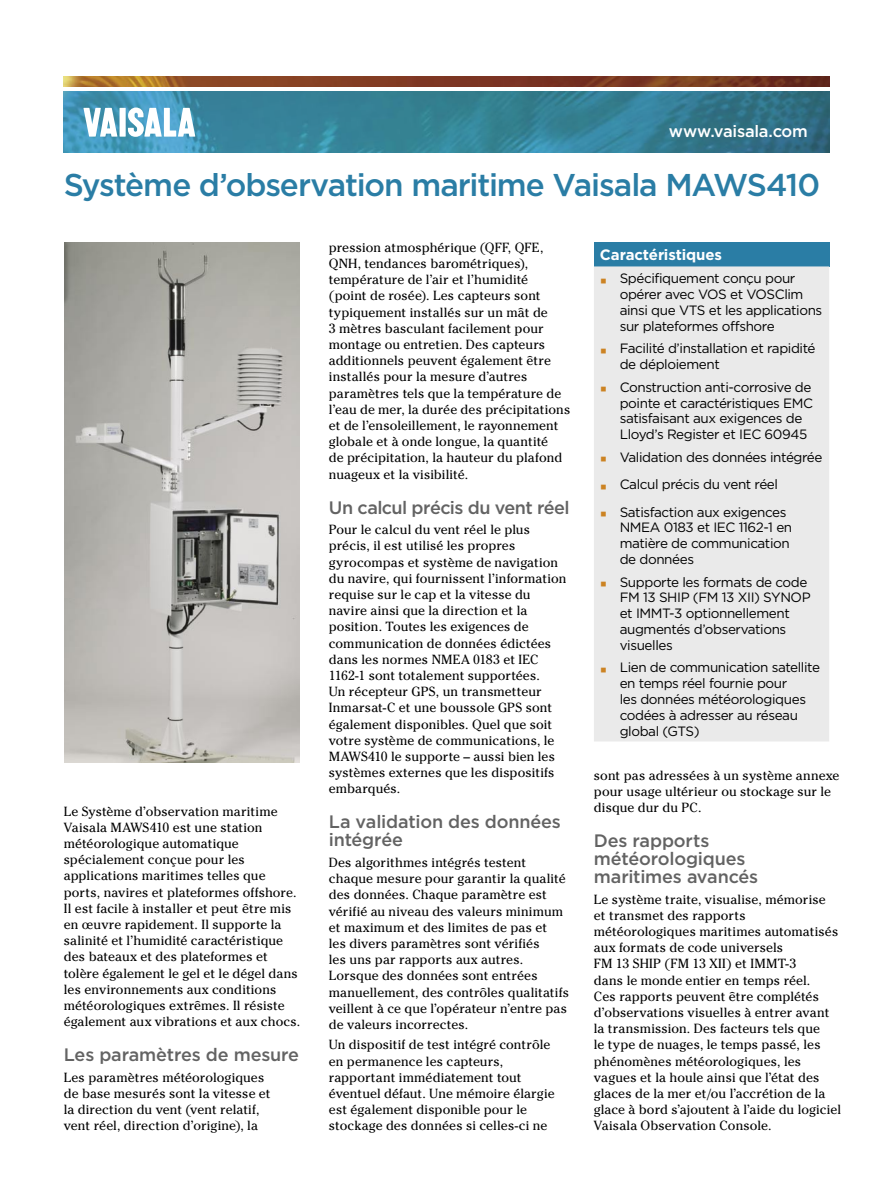
<style>
.page{position:relative;width:893px;height:1191px;background:#fff}
.page>*{position:absolute;margin:0;border:0;box-sizing:border-box;transform-origin:0 0}
.Datasheet_headline{font:500 31.5px "Gotham";letter-spacing:-.035em;color:#2a7da5}
.t1{font:21px "Arial";color:#cc8323}
.Subheadline{font:500 18px/18px "Gotham";letter-spacing:-.01em;color:#636363}
.Subheadline-2{font:500 18px "Gotham";letter-spacing:-.03em;color:#636363}
.Box_headline{font:500 16.5px "Gotham";letter-spacing:-.015em;color:#fff}
.Box_headline-2{font:700 15px "Gotham";letter-spacing:-.01em;color:#fff}
.Bullet_list_FR{font:13.5px/15.8px "Gotham";letter-spacing:-.03em;color:#000}
.Bodytext_FR{font:13.2px/16.2px "Cheltenham Std";letter-spacing:.005em;color:#000}
</style>
<div class="page">
<img style="left:64px;top:91px;width:765px;height:62px">
<img style="left:64px;top:77px;width:765px;height:9px">
<svg style="left:83px;top:108px;width:34px;height:29px"></svg>
<div style="left:120px;top:108px;width:6px;height:29px;background:#fff"></div>
<svg style="left:128px;top:107px;width:67px;height:30px"></svg>
<div style="left:594px;top:242px;width:235px;height:24px;background:#2a7da5"></div>
<div style="left:594px;top:266px;width:235px;height:475px;background:#eaeaea"></div>
<img style="left:64px;top:242px;width:235px;height:520px">
<p class="Box_headline" style="left:669px;top:120px;width:141px">www.vaisala.com</p>
<p class="Datasheet_headline" style="left:64px;top:165px;width:758px">Système d’observation maritime Vaisala MAWS410</p>
<p class="Bodytext_FR" style="left:64px;top:803px;width:238px">Le Système d’observation maritime Vaisala MAWS410 est une station météorologique automatique spécialement conçue pour les applications maritimes telles que ports, navires et plateformes offshore.<br>Il est facile à installer et peut être mis en œuvre rapidement. Il supporte la salinité et l’humidité caractéristique des bateaux et des plateformes et tolère également le gel et le dégel dans les environnements aux conditions météorologiques extrêmes. Il résiste également aux vibrations et aux chocs.</p>
<p class="Subheadline" style="left:64px;top:1045px;width:237px">Les paramètres de mesure</p>
<p class="Bodytext_FR" style="left:64px;top:1069px;width:208px">Les paramètres météorologiques de base mesurés sont la vitesse et la direction du vent (vent relatif, vent réel, direction d’origine), la</p>
<p class="Bodytext_FR" style="left:329px;top:239px;width:243px">pression atmosphérique (QFF, QFE, QNH, tendances barométriques), température de l’air et l’humidité<br>(point de rosée). Les capteurs sont typiquement installés sur un mât de<br>3 mètres basculant facilement pour montage ou entretien. Des capteurs additionnels peuvent également être installés pour la mesure d’autres paramètres tels que la température de l’eau de mer, la durée des précipitations et de l’ensoleillement, le rayonnement globale et à onde longue, la quantité<br>de précipitation, la hauteur du plafond nuageux et la visibilité.</p>
<p class="Subheadline-2" style="left:329px;top:495px;width:242px">Un calcul précis du vent réel</p>
<p class="Bodytext_FR" style="left:329px;top:521px;width:239px">Pour le calcul du vent réel le plus précis, il est utilisé les propres gyrocompas et système de navigation du navire, qui fournissent l’information requise sur le cap et la vitesse du navire ainsi que la direction et la position. Toutes les exigences de communication de données édictées dans les normes NMEA 0183 et IEC 1162-1 sont totalement supportées.<br>Un récepteur GPS, un transmetteur Inmarsat-C et une boussole GPS sont également disponibles. Quel que soit votre système de communications, le MAWS410 le supporte – aussi bien les systèmes externes que les dispositifs embarqués.</p>
<p class="Subheadline" style="left:329px;top:813px;width:234px">La validation des données intégrée</p>
<p class="Bodytext_FR" style="left:329px;top:854px;width:242px">Des algorithmes intégrés testent chaque mesure pour garantir la qualité des données. Chaque paramètre est vérifié au niveau des valeurs minimum et maximum et des limites de pas et<br>les divers paramètres sont vérifiés<br>les uns par rapports aux autres.<br>Lorsque des données sont entrées manuellement, des contrôles qualitatifs veillent à ce que l’opérateur n’entre pas de valeurs incorrectes.</p>
<p class="Bodytext_FR" style="left:329px;top:1036px;width:227px">Un dispositif de test intégré contrôle en permanence les capteurs, rapportant immédiatement tout éventuel défaut. Une mémoire élargie est également disponible pour le stockage des données si celles-ci ne</p>
<p class="Box_headline-2" style="left:600px;top:245px;width:124px">Caractéristiques</p>
<p class="t1" style="left:600px;top:267px;width:9px">▪</p>
<p class="Bullet_list_FR" style="left:620px;top:270px;width:204px">Spécifiquement conçu pour opérer avec VOS et VOSClim ainsi que VTS et les applications sur plateformes offshore</p>
<p class="t1" style="left:600px;top:337px;width:9px">▪</p>
<p class="Bullet_list_FR" style="left:620px;top:340px;width:197px">Facilité d’installation et rapidité de déploiement</p>
<p class="t1" style="left:600px;top:375px;width:9px">▪</p>
<p class="Bullet_list_FR" style="left:620px;top:379px;width:195px">Construction anti-corrosive de pointe et caractéristiques EMC satisfaisant aux exigences de<br>Lloyd’s Register et IEC 60945</p>
<p class="t1" style="left:600px;top:445px;width:9px">▪</p>
<p class="Bullet_list_FR" style="left:620px;top:449px;width:204px">Validation des données intégrée</p>
<p class="t1" style="left:600px;top:472px;width:9px">▪</p>
<p class="Bullet_list_FR" style="left:620px;top:476px;width:160px">Calcul précis du vent réel</p>
<p class="t1" style="left:600px;top:500px;width:9px">▪</p>
<p class="Bullet_list_FR" style="left:620px;top:503px;width:174px">Satisfaction aux exigences<br>NMEA 0183 et IEC 1162-1 en matière de communication de données</p>
<p class="t1" style="left:600px;top:570px;width:9px">▪</p>
<p class="Bullet_list_FR" style="left:620px;top:574px;width:192px">Supporte les formats de code<br>FM 13 SHIP (FM 13 XII) SYNOP et IMMT-3 optionnellement augmentés d’observations visuelles</p>
<p class="t1" style="left:600px;top:656px;width:9px">▪</p>
<p class="Bullet_list_FR" style="left:620px;top:659px;width:202px">Lien de communication satellite en temps réel fournie pour<br>les données météorologiques codées à adresser au réseau global (GTS)</p>
<p class="Bodytext_FR" style="left:594px;top:767px;width:247px">sont pas adressées à un système annexe pour usage ultérieur ou stockage sur le disque dur du PC.</p>
<p class="Subheadline" style="left:594px;top:831px;width:166px">Des rapports météorologiques maritimes avancés</p>
<p class="Bodytext_FR" style="left:594px;top:891px;width:249px">Le système traite, visualise, mémorise<br>et transmet des rapports météorologiques maritimes automatisés aux formats de code universels<br>FM 13 SHIP (FM 13 XII) et IMMT-3<br>dans le monde entier en temps réel.<br>Ces rapports peuvent être complétés d’observations visuelles à entrer avant la transmission. Des facteurs tels que<br>le type de nuages, le temps passé, les phénomènes météorologiques, les vagues et la houle ainsi que l’état des glaces de la mer et/ou l’accrétion de la glace à bord s’ajoutent à l’aide du logiciel Vaisala Observation Console.</p>
</div>
